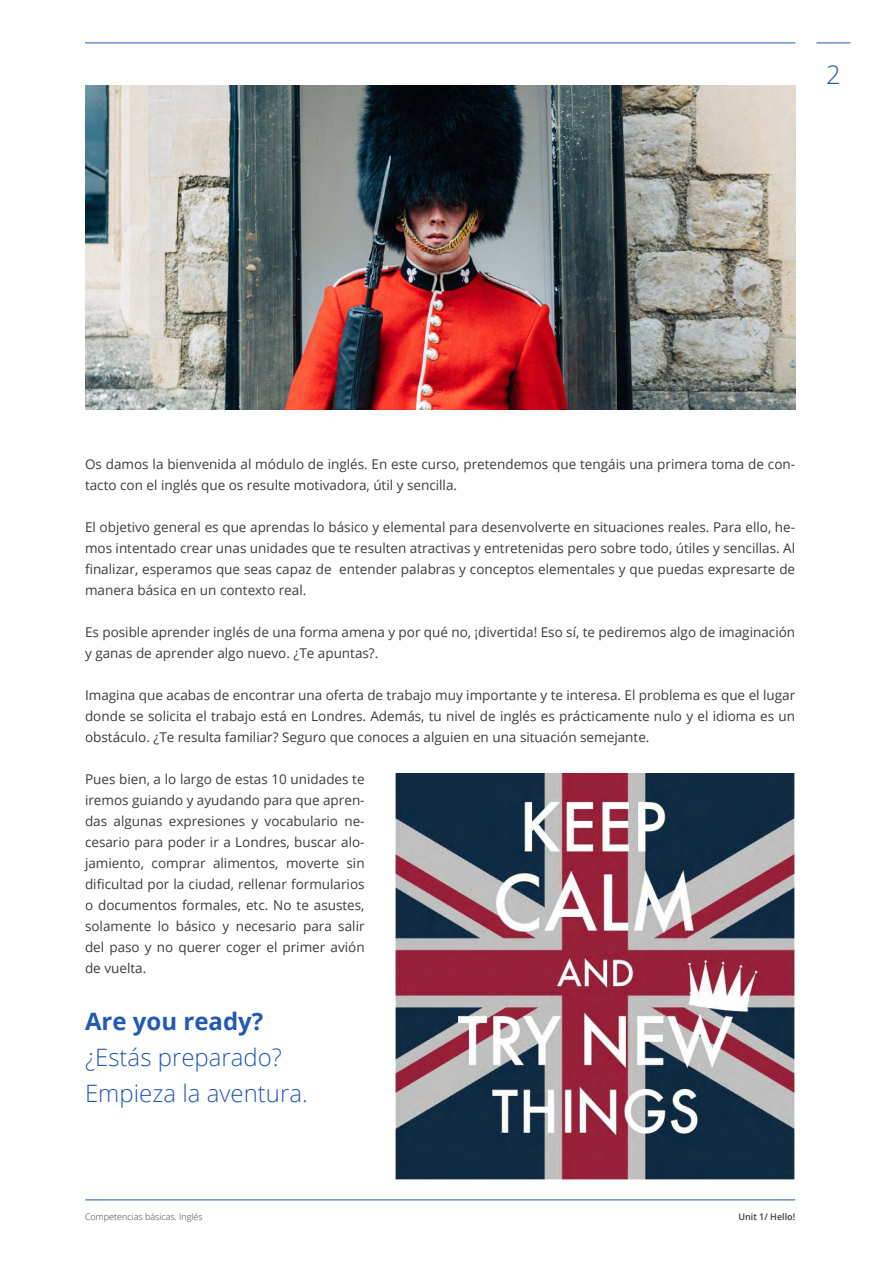
<style>
.page{position:relative;width:893px;height:1263px;background:#fff}
.page>*{position:absolute;margin:0;border:0;box-sizing:border-box;transform-origin:0 0}
.t1{font:300 25.5px "Open Sans";color:#2259b3}
.t2{font:300 24px/36px "Open Sans";color:#2259b3}
.t3{font:700 24px "Open Sans";color:#2259b3}
.t4{font:13.5px/21px "Open Sans";color:#3c3c3b;text-align:justify}
.t5{font:300 9px "Open Sans";color:#3c3c3b}
.t6{font:600 9px "Open Sans";color:#3c3c3b}
</style>
<div class="page">
<hr style="left:816px;top:43px;width:34px;height:1px;background:#2259b3">
<hr style="left:85px;top:43px;width:710px;height:1px;background:#2259b3">
<hr style="left:85px;top:1199px;width:710px;height:1px;background:#2259b3">
<img style="left:85px;top:86px;width:710px;height:323px">
<img style="left:395px;top:774px;width:400px;height:406px">
<h1 class="t1" style="left:826px;top:58px;width:16px">2</h1>
<p class="t4" style="left:85px;top:453px;width:712px">Os damos la bienvenida al módulo de inglés. En este curso, pretendemos que tengáis una primera toma de con&shy;tacto con el inglés que os resulte motivadora, útil y sencilla.</p>
<p class="t4" style="left:85px;top:516px;width:712px">El objetivo general es que aprendas lo básico y elemental para desenvolverte en situaciones reales. Para ello, he&shy;mos intentado crear unas unidades que te resulten atractivas y entretenidas pero sobre todo, útiles y sencillas. Al finalizar, esperamos que seas capaz de entender palabras y conceptos elementales y que puedas expresarte de manera básica en un contexto real.</p>
<p class="t4" style="left:85px;top:621px;width:712px">Es posible aprender inglés de una forma amena y por qué no, ¡divertida! Eso sí, te pediremos algo de imaginación y ganas de aprender algo nuevo. ¿Te apuntas?.</p>
<p class="t4" style="left:85px;top:684px;width:712px">Imagina que acabas de encontrar una oferta de trabajo muy importante y te interesa. El problema es que el lugar donde se solicita el trabajo está en Londres. Además, tu nivel de inglés es prácticamente nulo y el idioma es un obstáculo. ¿Te resulta familiar? Seguro que conoces a alguien en una situación semejante.</p>
<p class="t4" style="left:85px;top:768px;width:281px">Pues bien, a lo largo de estas 10 unidades te iremos guiando y ayudando para que apren&shy;das algunas expresiones y vocabulario ne&shy;cesario para poder ir a Londres, buscar alo&shy;jamiento, comprar alimentos, moverte sin dificultad por la ciudad, rellenar formularios o documentos formales, etc. No te asustes, solamente lo básico y necesario para salir del paso y no querer coger el primer avión de vuelta.</p>
<h2 class="t3" style="left:85px;top:1004px;width:180px">Are you ready?</h2>
<h2 class="t2" style="left:85px;top:1039px;width:224px">¿Estás preparado?<br>Empieza la aventura.</h2>
<p class="t5" style="left:85px;top:1210px;width:119px">Competencias básicas. Inglés</p>
<p class="t6" style="left:738px;top:1210px;width:58px">Unit 1/ Hello!</p>
</div>
